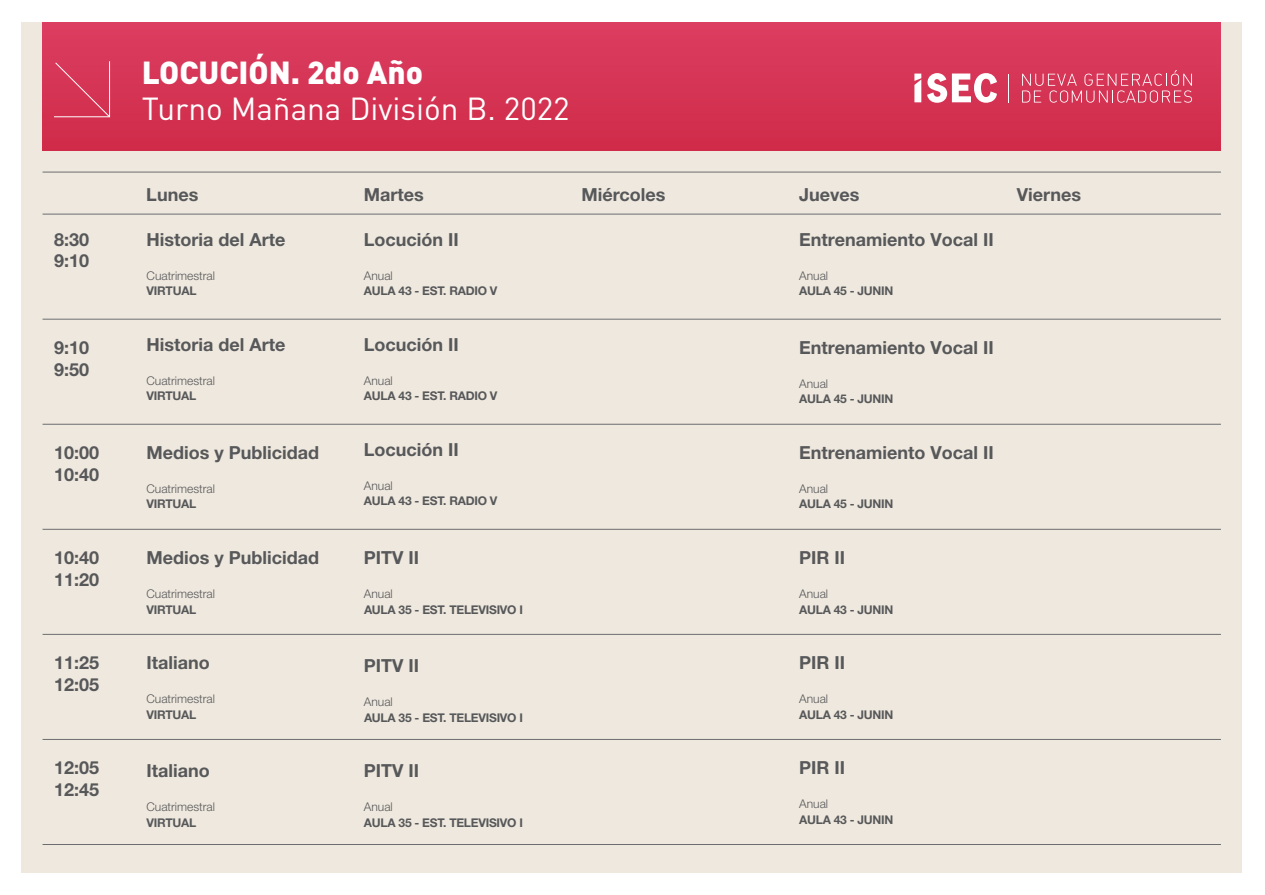
<style>
.page{position:relative;width:1265px;height:895px;background:#fff}
.page>*{position:absolute;margin:0;border:0;box-sizing:border-box;transform-origin:0 0}
.t1{font:31.5px "DIN Pro";color:#fff}
.t2{font:900 31.5px "DIN Pro";color:#fff}
.t3{font:700 18px/21.6px "Helvetica Neue LT Std";color:#57585a}
.t4{font:700 12px "Helvetica Neue LT Std";letter-spacing:-.02em;color:#57585a}
.t5{font:300 12px "Helvetica Neue LT Std";color:#57585a}
</style>
<div class="page">
<div style="left:21px;top:22px;width:1221px;height:850px;background:#efe8de"></div>
<div style="left:43px;top:22px;width:1177px;height:129px;background:#d53555"></div>
<svg style="left:1022px;top:70px;width:169px;height:33px"></svg>
<svg style="left:927px;top:73px;width:70px;height:30px"></svg>
<svg style="left:914px;top:74px;width:7px;height:28px"></svg>
<hr style="left:43px;top:172px;width:1177px;height:1px;background:#6c6d70">
<hr style="left:43px;top:214px;width:1177px;height:1px;background:#6c6d70">
<hr style="left:43px;top:319px;width:1177px;height:1px;background:#6c6d70">
<hr style="left:43px;top:424px;width:1177px;height:1px;background:#6c6d70">
<hr style="left:43px;top:529px;width:1177px;height:1px;background:#6c6d70">
<hr style="left:43px;top:634px;width:1177px;height:1px;background:#6c6d70">
<hr style="left:43px;top:739px;width:1177px;height:1px;background:#6c6d70">
<hr style="left:43px;top:844px;width:1177px;height:1px;background:#6c6d70">
<svg style="left:54px;top:61px;width:57px;height:57px"></svg>
<h1 class="t2" style="left:142px;top:51px;width:283px">LOCUCIÓN. 2do Año</h1>
<h1 class="t1" style="left:142px;top:87px;width:429px">Turno Mañana División B. 2022</h1>
<p class="t3" style="left:146px;top:183px;width:54px">Lunes</p>
<p class="t3" style="left:364px;top:183px;width:61px">Martes</p>
<p class="t3" style="left:581px;top:183px;width:85px">Miércoles</p>
<p class="t3" style="left:799px;top:183px;width:62px">Jueves</p>
<p class="t3" style="left:1016px;top:183px;width:66px">Viernes</p>
<p class="t3" style="left:54px;top:228px;width:37px">8:30<br>9:10</p>
<p class="t3" style="left:146px;top:228px;width:140px">Historia del Arte</p>
<p class="t5" style="left:146px;top:268px;width:70px">Cuatrimestral</p>
<p class="t4" style="left:146px;top:283px;width:51px">VIRTUAL</p>
<p class="t3" style="left:364px;top:228px;width:96px">Locución II</p>
<p class="t5" style="left:364px;top:268px;width:30px">Anual</p>
<p class="t4" style="left:364px;top:283px;width:135px">AULA 43 - EST. RADIO V</p>
<p class="t3" style="left:799px;top:228px;width:196px">Entrenamiento Vocal II</p>
<p class="t5" style="left:799px;top:268px;width:30px">Anual</p>
<p class="t4" style="left:799px;top:283px;width:96px">AULA 45 - JUNIN</p>
<p class="t3" style="left:54px;top:336px;width:37px">9:10<br>9:50</p>
<p class="t3" style="left:146px;top:333px;width:140px">Historia del Arte</p>
<p class="t5" style="left:146px;top:373px;width:70px">Cuatrimestral</p>
<p class="t4" style="left:146px;top:388px;width:51px">VIRTUAL</p>
<p class="t3" style="left:364px;top:333px;width:96px">Locución II</p>
<p class="t5" style="left:364px;top:373px;width:30px">Anual</p>
<p class="t4" style="left:364px;top:388px;width:135px">AULA 43 - EST. RADIO V</p>
<p class="t3" style="left:799px;top:336px;width:196px">Entrenamiento Vocal II</p>
<p class="t5" style="left:799px;top:376px;width:30px">Anual</p>
<p class="t4" style="left:799px;top:391px;width:96px">AULA 45 - JUNIN</p>
<p class="t3" style="left:54px;top:441px;width:47px">10:00<br>10:40</p>
<p class="t3" style="left:146px;top:441px;width:174px">Medios y Publicidad</p>
<p class="t5" style="left:146px;top:481px;width:70px">Cuatrimestral</p>
<p class="t4" style="left:146px;top:496px;width:51px">VIRTUAL</p>
<p class="t3" style="left:364px;top:438px;width:96px">Locución II</p>
<p class="t5" style="left:364px;top:478px;width:30px">Anual</p>
<p class="t4" style="left:364px;top:493px;width:135px">AULA 43 - EST. RADIO V</p>
<p class="t3" style="left:799px;top:441px;width:196px">Entrenamiento Vocal II</p>
<p class="t5" style="left:799px;top:481px;width:30px">Anual</p>
<p class="t4" style="left:799px;top:496px;width:96px">AULA 45 - JUNIN</p>
<p class="t3" style="left:54px;top:546px;width:47px">10:40<br>11:20</p>
<p class="t3" style="left:146px;top:546px;width:174px">Medios y Publicidad</p>
<p class="t5" style="left:146px;top:586px;width:70px">Cuatrimestral</p>
<p class="t4" style="left:146px;top:601px;width:51px">VIRTUAL</p>
<p class="t3" style="left:364px;top:546px;width:57px">PITV II</p>
<p class="t5" style="left:364px;top:586px;width:30px">Anual</p>
<p class="t4" style="left:364px;top:601px;width:160px">AULA 35 - EST. TELEVISIVO I</p>
<p class="t3" style="left:799px;top:546px;width:47px">PIR II</p>
<p class="t5" style="left:799px;top:586px;width:30px">Anual</p>
<p class="t4" style="left:799px;top:601px;width:96px">AULA 43 - JUNIN</p>
<p class="t3" style="left:54px;top:651px;width:47px">11:25<br>12:05</p>
<p class="t3" style="left:146px;top:651px;width:65px">Italiano</p>
<p class="t5" style="left:146px;top:691px;width:70px">Cuatrimestral</p>
<p class="t4" style="left:146px;top:706px;width:51px">VIRTUAL</p>
<p class="t3" style="left:364px;top:654px;width:57px">PITV II</p>
<p class="t5" style="left:364px;top:694px;width:30px">Anual</p>
<p class="t4" style="left:364px;top:709px;width:160px">AULA 35 - EST. TELEVISIVO I</p>
<p class="t3" style="left:799px;top:651px;width:47px">PIR II</p>
<p class="t5" style="left:799px;top:691px;width:30px">Anual</p>
<p class="t4" style="left:799px;top:706px;width:96px">AULA 43 - JUNIN</p>
<p class="t3" style="left:54px;top:756px;width:47px">12:05<br>12:45</p>
<p class="t3" style="left:146px;top:759px;width:65px">Italiano</p>
<p class="t5" style="left:146px;top:799px;width:70px">Cuatrimestral</p>
<p class="t4" style="left:146px;top:814px;width:51px">VIRTUAL</p>
<p class="t3" style="left:364px;top:759px;width:57px">PITV II</p>
<p class="t5" style="left:364px;top:799px;width:30px">Anual</p>
<p class="t4" style="left:364px;top:814px;width:160px">AULA 35 - EST. TELEVISIVO I</p>
<p class="t3" style="left:799px;top:756px;width:47px">PIR II</p>
<p class="t5" style="left:799px;top:796px;width:30px">Anual</p>
<p class="t4" style="left:799px;top:811px;width:96px">AULA 43 - JUNIN</p>
</div>
